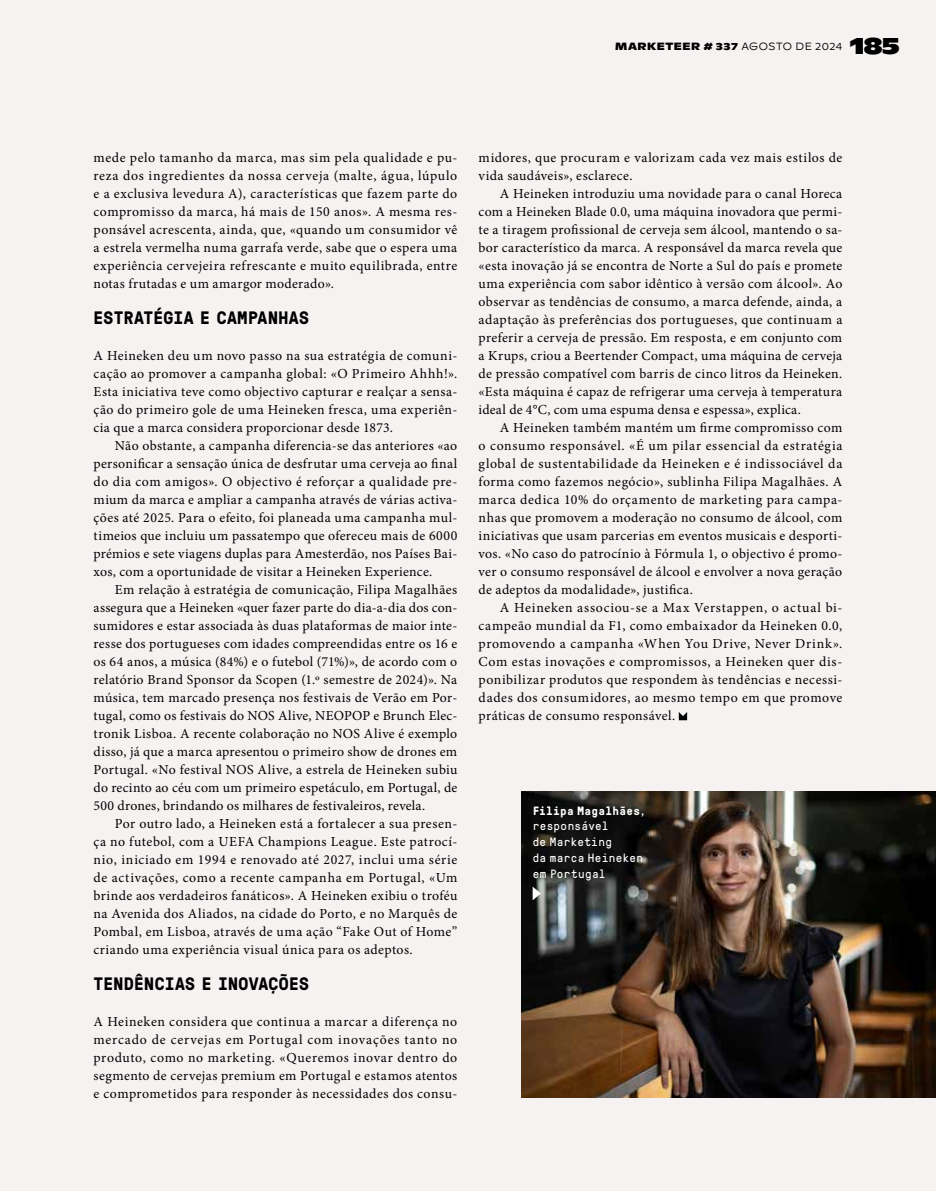
<style>
.page{position:relative;width:936px;height:1191px;background:#fff}
.page>*{position:absolute;margin:0;border:0;box-sizing:border-box;transform-origin:0 0}
.t1{font:900 24px "ABC Ginto Nord";color:#000}
.t2{font:700 18px "GT Pressura Mono";letter-spacing:.015em;color:#000}
.t3{font:13.8px/18px "Minion Pro";letter-spacing:.03em;color:#000;text-align:justify}
.t4{font:12px/15.8px "GT Pressura Mono";letter-spacing:.03em;color:#fff}
.t5{font:700 10.5px "ABC Ginto Nord";letter-spacing:.055em;color:#000}
.s1{font-family:"Dotties Vanilla";font-weight:900;font-style:italic}
.s2{font-weight:300}
.s3{font-weight:700}
</style>
<div class="page">
<div style="left:0;top:0;width:935px;height:1191px;background:#f5f2f1"></div>
<svg style="left:678px;top:712px;width:9px;height:8px"></svg>
<img style="left:521px;top:791px;width:414px;height:306px">
<svg style="left:532px;top:886px;width:9px;height:14px"></svg>
<p class="t5" style="left:615px;top:40px;width:228px">MARKETEER <span class="s1">#</span> 337 <span class="s2">AGOSTO DE 2024</span></p>
<h1 class="t1" style="left:849px;top:30px;width:51px">185</h1>
<p class="t3" style="left:94px;top:149px;width:365px">mede pelo tamanho da marca, mas sim pela qualidade e pu&shy;reza dos ingredientes da nossa cerveja (malte, água, lúpulo e a exclusiva levedura A), características que fazem parte do compromisso da marca, há mais de 150 anos». A mesma res&shy;ponsável acrescenta, ainda, que, «quando um consumidor vê a estrela vermelha numa garrafa verde, sabe que o espera uma experiência cervejeira refrescante e muito equilibrada, entre notas frutadas e um amargor moderado».</p>
<h2 class="t2" style="left:94px;top:307px;width:217px">ESTRATÉGIA E CAMPANHAS</h2>
<p class="t3" style="left:94px;top:347px;width:365px">A Heineken deu um novo passo na sua estratégia de comuni&shy;cação ao promover a campanha global: «O Primeiro Ahhh!».<br>Esta iniciativa teve como objectivo capturar e realçar a sensa&shy;ção do primeiro gole de uma Heineken fresca, uma experiên&shy;cia que a marca considera proporcionar desde 1873.</p>
<p class="t3" style="left:94px;top:437px;width:365px;text-indent:21px">Não obstante, a campanha diferencia-se das anteriores «ao personificar a sensação única de desfrutar uma cerveja ao final do dia com amigos». O objectivo é reforçar a qualidade pre&shy;mium da marca e ampliar a campanha através de várias activa&shy;ções até 2025. Para o efeito, foi planeada uma campanha mul&shy;timeios que incluiu um passatempo que ofereceu mais de 6000 prémios e sete viagens duplas para Amesterdão, nos Países Bai&shy;xos, com a oportunidade de visitar a Heineken Experience.</p>
<p class="t3" style="left:94px;top:581px;width:365px;text-indent:21px">Em relação à estratégia de comunicação, Filipa Magalhães assegura que a Heineken «quer fazer parte do dia-a-dia dos con&shy;sumidores e estar associada às duas plataformas de maior inte&shy;resse dos portugueses com idades compreendidas entre os 16 e os 64 anos, a música (84%) e o futebol (71%)», de acordo com o relatório Brand Sponsor da Scopen (1.º semestre de 2024)». Na música, tem marcado presença nos festivais de Verão em Por&shy;tugal, como os festivais do NOS Alive, NEOPOP e Brunch Elec&shy;tronik Lisboa. A recente colaboração no NOS Alive é exemplo disso, já que a marca apresentou o primeiro show de drones em Portugal. «No festival NOS Alive, a estrela de Heineken subiu do recinto ao céu com um primeiro espetáculo, em Portugal, de 500 drones, brindando os milhares de festivaleiros, revela.</p>
<p class="t3" style="left:94px;top:815px;width:365px;text-indent:21px">Por outro lado, a Heineken está a fortalecer a sua presen&shy;ça no futebol, com a UEFA Champions League. Este patrocí&shy;nio, iniciado em 1994 e renovado até 2027, inclui uma série de activações, como a recente campanha em Portugal, «Um brinde aos verdadeiros fanáticos». A Heineken exibiu o troféu na Avenida dos Aliados, na cidade do Porto, e no Marquês de Pombal, em Lisboa, através de uma ação “Fake Out of Home” criando uma experiência visual única para os adeptos.</p>
<h2 class="t2" style="left:94px;top:973px;width:217px">TENDÊNCIAS E INOVAÇÕES</h2>
<p class="t3" style="left:94px;top:1013px;width:365px">A Heineken considera que continua a marcar a diferença no mercado de cervejas em Portugal com inovações tanto no produto, como no marketing. «Queremos inovar dentro do segmento de cervejas premium em Portugal e estamos atentos e comprometidos para responder às necessidades dos consu-</p>
<p class="t3" style="left:478px;top:149px;width:365px">midores, que procuram e valorizam cada vez mais estilos de vida saudáveis», esclarece.</p>
<p class="t3" style="left:478px;top:185px;width:365px;text-indent:21px">A Heineken introduziu uma novidade para o canal Horeca com a Heineken Blade 0.0, uma máquina inovadora que permi&shy;te a tiragem profissional de cerveja sem álcool, mantendo o sa&shy;bor característico da marca. A responsável da marca revela que «esta inovação já se encontra de Norte a Sul do país e promete uma experiência com sabor idêntico à versão com álcool». Ao observar as tendências de consumo, a marca defende, ainda, a adaptação às preferências dos portugueses, que continuam a preferir a cerveja de pressão. Em resposta, e em conjunto com a Krups, criou a Beertender Compact, uma máquina de cerveja de pressão compatível com barris de cinco litros da Heineken. «Esta máquina é capaz de refrigerar uma cerveja à temperatura ideal de 4°C, com uma espuma densa e espessa», explica.</p>
<p class="t3" style="left:478px;top:419px;width:365px;text-indent:21px">A Heineken também mantém um firme compromisso com o consumo responsável. «É um pilar essencial da estratégia global de sustentabilidade da Heineken e é indissociável da forma como fazemos negócio», sublinha Filipa Magalhães. A marca dedica 10% do orçamento de marketing para campa&shy;nhas que promovem a moderação no consumo de álcool, com iniciativas que usam parcerias em eventos musicais e desporti&shy;vos. «No caso do patrocínio à Fórmula 1, o objectivo é promo&shy;ver o consumo responsável de álcool e envolver a nova geração de adeptos da modalidade», justifica.</p>
<p class="t3" style="left:478px;top:599px;width:365px;text-indent:21px">A Heineken associou-se a Max Verstappen, o actual bi&shy;campeão mundial da F1, como embaixador da Heineken 0.0, promovendo a campanha «When You Drive, Never Drink».<br>Com estas inovações e compromissos, a Heineken quer dis&shy;ponibilizar produtos que respondem às tendências e necessi&shy;dades dos consumidores, ao mesmo tempo em que promove práticas de consumo responsável.</p>
<p class="t4" style="left:532px;top:802px;width:115px"><span class="s3">Filipa Magalhães</span>, responsável<br>de Marketing<br>da marca Heineken em Portugal</p>
</div>
